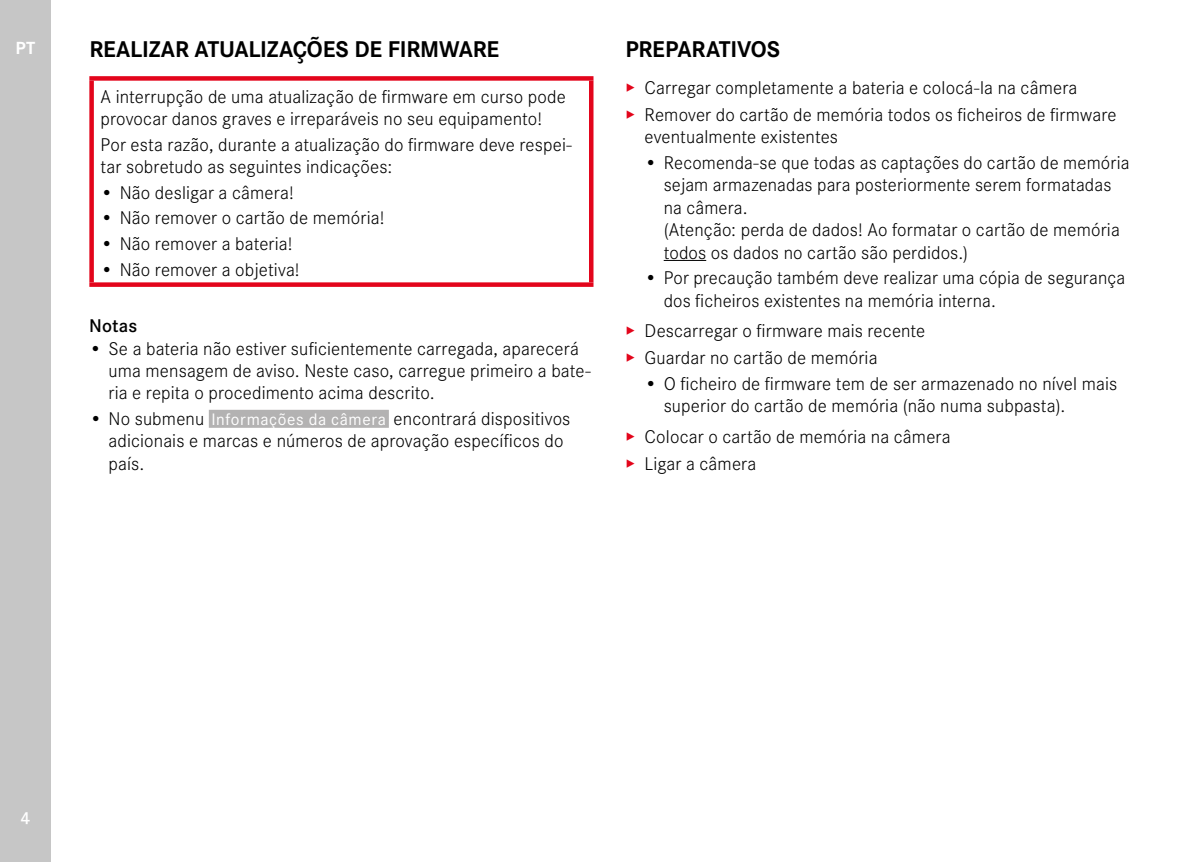
<style>
.page{position:relative;width:1200px;height:862px;background:#fff}
.page>*{position:absolute;margin:0;border:0;box-sizing:border-box;transform-origin:0 0}
.t1{font:700 23.62px "Corporate S";letter-spacing:-.01em;color:#000}
.t2{font:300 19.12px/22.3px "Corporate S";letter-spacing:.005em;color:#000}
.t3{font:600 19.12px "Corporate S";letter-spacing:.005em;color:#000}
.t4{font:700 18.22px "Corporate S";color:#fff}
.t5{font:600 18px "Corporate S";color:#fff}
.s1{font-weight:400;font-size:17.32px;color:#fff}
.s2{color:#e3051b}
</style>
<div class="page">
<div style="left:0;top:0;width:51px;height:861px;background:#c6c6c6"></div>
<div style="left:209px;top:409px;width:180px;height:18px;background:#b3b2b2"></div>
<div style="left:89px;top:76px;width:504px;height:5px;background:#e3051b"></div>
<div style="left:89px;top:81px;width:5px;height:201px;background:#e3051b"></div>
<hr style="left:589px;top:81px;width:4px;height:201px;background:#e3051b">
<div style="left:89px;top:282px;width:504px;height:5px;background:#e3051b"></div>
<hr style="left:663px;top:260px;width:43px;height:1px;background:#000">
<p class="t4" style="left:16px;top:34px;width:21px">PT</p>
<p class="t1" style="left:89px;top:30px;width:411px">REALIZAR ATUALIZAÇÕES DE FIRMWARE</p>
<p class="t2" style="left:101px;top:84px;width:466px">A interrupção de uma atualização de firmware em curso pode provocar danos graves e irreparáveis no seu equipamento!</p>
<p class="t2" style="left:101px;top:132px;width:473px">Por esta razão, durante a atualização do firmware deve respei&shy;tar sobretudo as seguintes indicações:</p>
<p class="t2" style="left:101px;top:180px;width:194px">• Não desligar a câmera!</p>
<p class="t2" style="left:101px;top:206px;width:285px">• Não remover o cartão de memória!</p>
<p class="t2" style="left:101px;top:231px;width:193px">• Não remover a bateria!</p>
<p class="t2" style="left:101px;top:257px;width:200px">• Não remover a objetiva!</p>
<p class="t3" style="left:89px;top:311px;width:49px">Notas</p>
<p class="t2" style="left:108px;top:336px;width:483px;text-indent:-19px">• Se a bateria não estiver suficientemente carregada, aparecerá uma mensagem de aviso. Neste caso, carregue primeiro a bate&shy;ria e repita o procedimento acima descrito.</p>
<p class="t2" style="left:108px;top:406px;width:463px;text-indent:-19px">• No submenu <span class="s1">Informações da câmera</span> encontrará dispositivos adicionais e marcas e números de aprovação específicos do país.</p>
<p class="t1" style="left:625px;top:30px;width:156px">PREPARATIVOS</p>
<p class="t2" style="left:625px;top:73px;width:492px;line-height:27.2px"><span class="s2">▸</span> Carregar completamente a bateria e colocá-la na câmera<br><span class="s2">▸</span> Remover do cartão de memória todos os ficheiros de firmware</p>
<p class="t2" style="left:644px;top:125px;width:195px">eventualmente existentes</p>
<p class="t2" style="left:663px;top:150px;width:467px;text-indent:-19px">• Recomenda-se que todas as captações do cartão de memória sejam armazenadas para posteriormente serem formatadas na câmera.<br>(Atenção: perda de dados! Ao formatar o cartão de memória todos os dados no cartão são perdidos.)</p>
<p class="t2" style="left:663px;top:265px;width:463px;text-indent:-19px">• Por precaução também deve realizar uma cópia de segurança dos ficheiros existentes na memória interna.</p>
<p class="t2" style="left:625px;top:315px;width:301px;line-height:27.2px"><span class="s2">▸</span> Descarregar o firmware mais recente <span class="s2">▸</span> Guardar no cartão de memória</p>
<p class="t2" style="left:663px;top:371px;width:455px;text-indent:-19px">• O ficheiro de firmware tem de ser armazenado no nível mais superior do cartão de memória (não numa subpasta).</p>
<p class="t2" style="left:625px;top:421px;width:327px;line-height:27.2px"><span class="s2">▸</span> Colocar o cartão de memória na câmera <span class="s2">▸</span> Ligar a câmera</p>
<p class="t5" style="left:21px;top:803px;width:11px">4</p>
</div>
